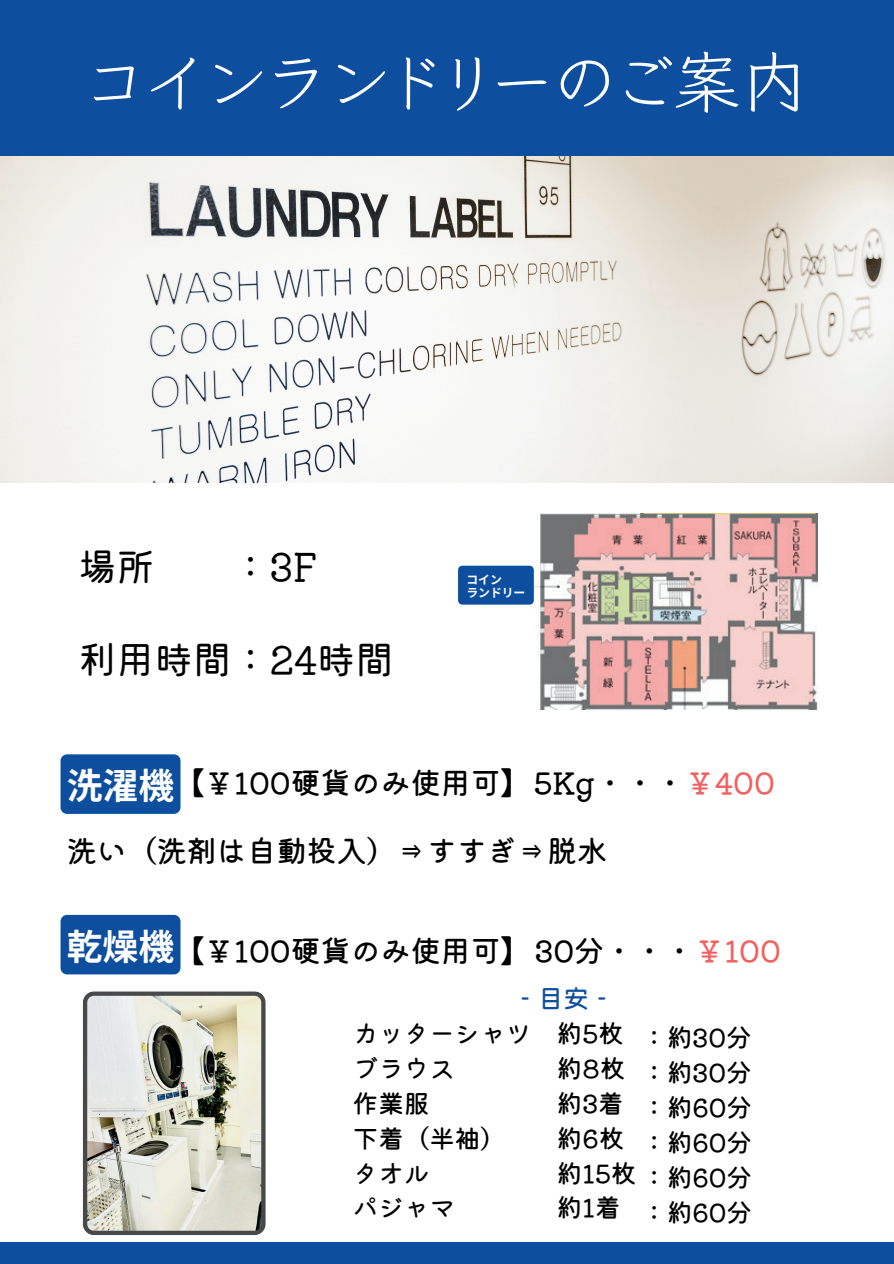
<style>
.page{position:relative;width:894px;height:1264px;background:#fff}
.page>*{position:absolute;margin:0;border:0;box-sizing:border-box;transform-origin:0 0}
.t1{font:67.8px "TEST Klee M";color:#fff}
.t2{font:38.25px "Kiwi Maru";color:#000}
.t3{font:500 30px "Kiwi Maru";color:#000}
.t4{font:500 25.5px/34.8px "Kiwi Maru";color:#000}
.t5{font:500 25.5px "Kiwi Maru";color:#0d4f9e}
.t6{font:700 11.85px/12.9px "Noto Sans JP";color:#fff}
.s1{font-family:"Noto Sans JP";font-weight:700;font-size:35.7px;color:#fff}
.s2{color:#f16261}
</style>
<div class="page">
<div style="left:0;top:0;width:893px;height:163px;background:#0d4f9e"></div>
<div style="left:0;top:1241px;width:893px;height:22px;background:#0d4f9e"></div>
<img style="left:0;top:157px;width:893px;height:325px">
<img style="left:534px;top:513px;width:283px;height:196px">
<svg style="left:83px;top:991px;width:183px;height:244px;background:#c3c3b8"></svg>
<div style="left:458px;top:565px;width:75px;height:39px;background:#0d4f9e"></div>
<div style="left:60px;top:754px;width:120px;height:59px;background:#0d4f9e"></div>
<div style="left:60px;top:914px;width:120px;height:60px;background:#0d4f9e"></div>
<h1 class="t1" style="left:85px;top:46px;width:724px">コインランドリーのご案内</h1>
<h2 class="t2" style="left:78px;top:544px;width:78px">場所</h2>
<h2 class="t2" style="left:231px;top:544px;width:88px">：3F</h2>
<h2 class="t2" style="left:78px;top:636px;width:317px">利用時間：24時間</h2>
<p class="t6" style="left:466px;top:573px;width:60px">コイン<br>ランドリー</p>
<p class="t3" style="left:67px;top:764px;width:709px"><span class="s1">洗濯機</span>【￥100硬貨のみ使用可】5Kg・・・<span class="s2">￥400</span></p>
<p class="t3" style="left:67px;top:832px;width:538px">洗い（洗剤は自動投入）⇒すすぎ⇒脱水</p>
<p class="t3" style="left:67px;top:932px;width:715px"><span class="s1">乾燥機</span>【￥100硬貨のみ使用可】30分・・・<span class="s2">￥100</span></p>
<p class="t5" style="left:512px;top:983px;width:103px">‐目安‐</p>
<p class="t4" style="left:353px;top:1016px;width:272px">カッターシャツ 約5枚ブラウス</p>
<p class="t4" style="left:641px;top:1020px;width:112px;text-align:justify">：約30分：約30分：約60分：約60分：約60分：約60分</p>
<p class="t4" style="left:557px;top:1051px;width:70px">約8枚</p>
<p class="t4" style="left:353px;top:1086px;width:78px">作業服</p>
<p class="t4" style="left:557px;top:1086px;width:68px">約3着</p>
<p class="t4" style="left:353px;top:1121px;width:154px">下着（半袖）</p>
<p class="t4" style="left:557px;top:1121px;width:69px">約6枚</p>
<p class="t4" style="left:353px;top:1155px;width:78px">タオル</p>
<p class="t4" style="left:557px;top:1155px;width:81px">約15枚</p>
<p class="t4" style="left:353px;top:1190px;width:103px">パジャマ</p>
<p class="t4" style="left:557px;top:1190px;width:65px">約1着</p>
</div>
